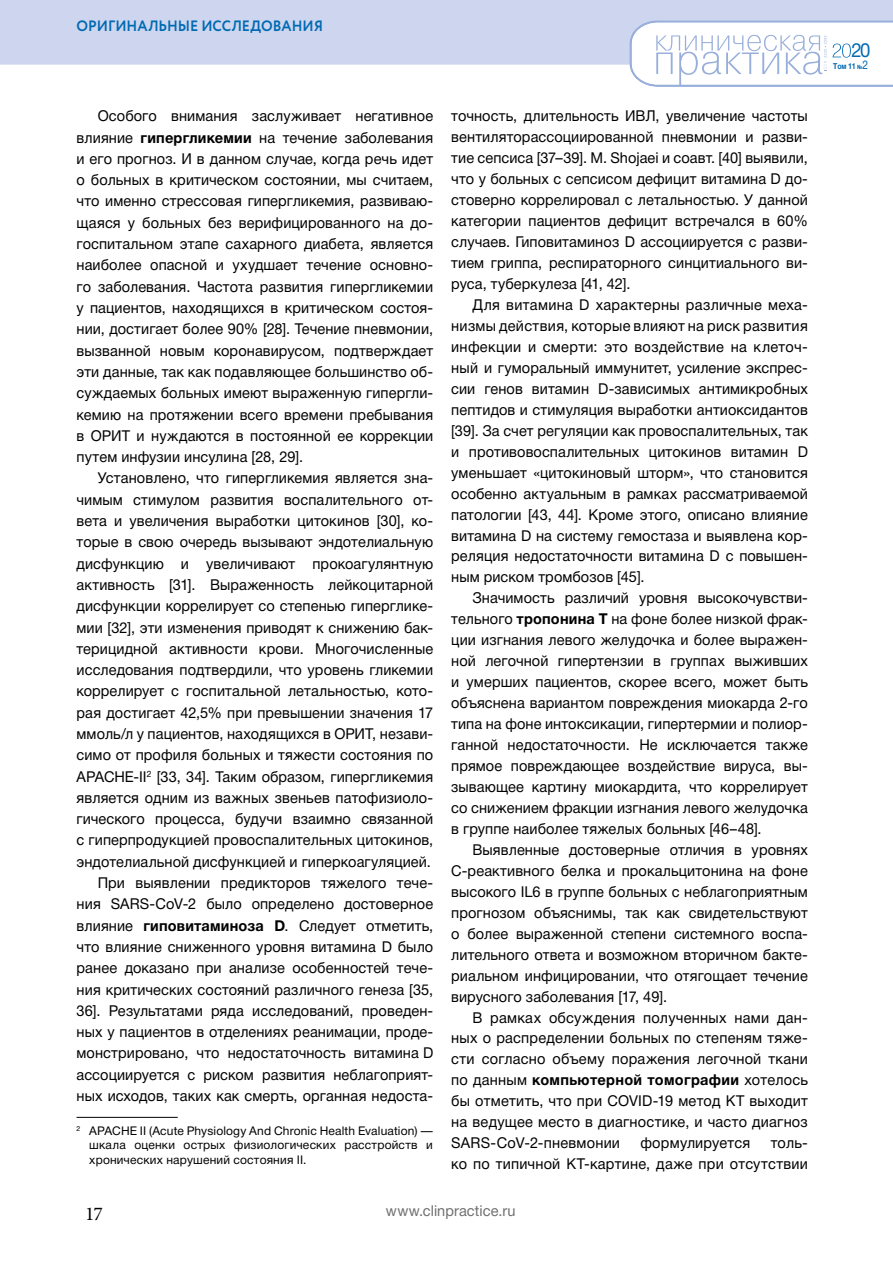
<style>
.page{position:relative;width:893px;height:1263px;background:#fff}
.page>*{position:absolute;margin:0;border:0;box-sizing:border-box;transform-origin:0 0}
.t1{font:19.5px "Minion Pro";color:#000}
.t2{font:19.5px "Helvetica Neue Cyr";color:#016ab3;scale:.95 1}
.t3{font:15px/21px "Helvetica Neue Cyr";letter-spacing:.005em;color:#000;text-align:justify}
.t4{font:700 15px "Circe";letter-spacing:-.005em;color:#016ab3;scale:.95 1}
.t5{font:15px "Helvetica Neue Cyr";letter-spacing:.005em;color:#706f6f}
.t6{font:12px/14.4px "Helvetica Neue Cyr";letter-spacing:.015em;color:#000;text-align:justify}
.t7{font:700 8.25px "Helvetica Neue Cyr";color:#016ab3;scale:.85 1}
.s1{font-weight:700}
.s2{font-size:6px}
.s3{font-weight:400;font-size:12px}
</style>
<div class="page">
<hr style="left:77px;top:1117px;width:101px;height:1px;background:#000">
<div style="left:0;top:0;width:893px;height:65px;background:#cdd6ee"></div>
<svg style="left:629px;top:20px;width:264px;height:67px"></svg>
<p class="t4" style="left:77px;top:16px;width:261px">ОРИГИНАЛЬНЫЕ ИССЛЕДОВАНИЯ</p>
<p class="t3" style="left:77px;top:105px;width:358px;text-indent:21px">Особого внимания заслуживает негативное влияние <span class="s1">гипергликемии</span> на течение заболевания и его прогноз. И в данном случае, когда речь идет о больных в критическом состоянии, мы считаем, что именно стрессовая гипергликемия, развиваю&shy;щаяся у больных без верифицированного на до&shy;госпитальном этапе сахарного диабета, является наиболее опасной и ухудшает течение основно&shy;го заболевания. Частота развития гипергликемии у пациентов, находящихся в критическом состоя&shy;нии, достигает более 90% [28]. Течение пневмонии, вызванной новым коронавирусом, подтверждает эти данные, так как подавляющее большинство об&shy;суждаемых больных имеют выраженную гипергли&shy;кемию на протяжении всего времени пребывания в ОРИТ и нуждаются в постоянной ее коррекции путем инфузии инсулина [28, 29].</p>
<p class="t3" style="left:77px;top:468px;width:358px;text-align:right">Установлено, что гипергликемия является зна&shy;чимым стимулом развития воспалительного от&shy;вета и увеличения выработки цитокинов [30], ко&shy;торые в свою очередь вызывают эндотелиальную дисфункцию и увеличивают прокоагулянтную активность [31]. Выраженность лейкоцитарной дисфункции коррелирует со степенью гиперглике&shy;мии [32], эти изменения приводят к снижению бак&shy;терицидной активности крови. Многочисленные исследования подтвердили, что уровень гликемии коррелирует с госпитальной летальностью, кото&shy;рая достигает 42,5% при превышении значения 17 ммоль/л у пациентов, находящихся в ОРИТ, незави&shy;симо от профиля больных и тяжести состояния по АРАСНЕ-II<sup>2</sup> [33, 34]. Таким образом, гипергликемия является одним из важных звеньев патофизиоло&shy;гического процесса, будучи взаимно связанной с гиперпродукцией провоспалительных цитокинов, эндотелиальной дисфункцией и гиперкоагуляцией.<br>При выявлении предикторов тяжелого тече&shy;ния SARS-CоV-2 было определено достоверное влияние <span class="s1">гиповитаминоза D</span>. Следует отметить, что влияние сниженного уровня витамина D было ранее доказано при анализе особенностей тече&shy;ния критических состояний различного генеза [35, 36]. Результатами ряда исследований , проведен&shy;ных у пациентов в отделениях реанимации, проде&shy;монстрировано, что недостаточность витамина D ассоциируется с риском развития неблагоприят&shy;ных исходов, таких как смерть, органная недоста-</p>
<p class="t3" style="left:451px;top:106px;width:358px">точность, длительность ИВЛ, увеличение частоты вентиляторассоциированной пневмонии и разви&shy;тие сепсиса [37–39]. M. Shojaei и соавт. [40] выявили, что у больных с сепсисом дефицит витамина D до&shy;стоверно коррелировал с летальностью. У данной категории пациентов дефицит встречался в 60% случаев. Гиповитаминоз D ассоциируется с разви&shy;тием гриппа, респираторного синцитиального ви&shy;руса, туберкулеза [41, 42].</p>
<p class="t3" style="left:451px;top:294px;width:358px;text-indent:21px">Для витамина D характерны различные меха&shy;низмы действия, которые влияют на риск развития инфекции и смерти: это воздействие на клеточ&shy;ный и гуморальный иммунитет, усиление экспрес&shy;сии генов витамин D-зависимых антимикробных пептидов и стимуляция выработки антиоксидантов [39]. За счет регуляции как провоспалительных, так и противовоспалительных цитокинов витамин D уменьшает «цитокиновый шторм», что становится особенно актуальным в рамках рассматриваемой патологии [43, 44]. Кроме этого, описано влияние витамина D на систему гемостаза и выявлена кор&shy;реляция недостаточности витамина D с повышен&shy;ным риском тромбозов [45].</p>
<p class="t3" style="left:451px;top:588px;width:358px;text-indent:21px">Значимость различий уровня высокочувстви&shy;тельного <span class="s1">тропонина Т</span> на фоне более низкой фрак&shy;ции изгнания левого желудочка и более выражен&shy;ной легочной гипертензии в группах выживших и умерших пациентов, скорее всего, может быть объяснена вариантом повреждения миокарда 2-го типа на фоне интоксикации, гипертермии и полиор&shy;ганной недостаточности. Не исключается также прямое повреждающее воздействие вируса, вы&shy;зывающее картину миокардита, что коррелирует со снижением фракции изгнания левого желудочка в группе наиболее тяжелых больных [46–48].</p>
<p class="t3" style="left:451px;top:839px;width:358px;text-indent:21px">Выявленные достоверные отличия в уровнях С-реактивного белка и прокальцитонина на фоне высокого IL6 в группе больных с неблагоприятным прогнозом объяснимы, так как свидетельствуют о более выраженной степени системного воспа&shy;лительного ответа и возможном вторичном бакте&shy;риальном инфицировании, что отягощает течение вирусного заболевания [17, 49].</p>
<p class="t3" style="left:451px;top:1007px;width:358px;text-indent:21px">В рамках обсуждения полученных нами дан&shy;ных о распределении больных по степеням тяже&shy;сти согласно объему поражения легочной ткани по данным <span class="s1">компьютерной томографии</span> хотелось бы отметить, что при COVID-19 метод КТ выходит на ведущее место в диагностике, и часто диагноз SARS-CоV-2-пневмонии</p>
<p class="t6" style="left:89px;top:1123px;width:345px;text-indent:-13px"><sup>2</sup> APACHE II (Acute Physiology And Chronic Health Evaluation) — шкала оценки острых физиологических расстройств и хронических нарушений состояния II.</p>
<p class="t5" style="left:386px;top:1203px;width:131px">www.clinpractice.ru</p>
<p class="t3" style="left:640px;top:1132px;width:111px">формулируется</p>
<p class="t3" style="left:451px;top:1132px;width:358px;text-align:right">толь-<br>ко по типичной КТ-картине, даже при отсутствии</p>
<h1 class="t1" style="left:85px;top:1200px;width:19px">17</h1>
<h1 class="t2" style="left:851px;top:40px;width:22px">20</h1>
<p class="t7" style="left:833px;top:61px;width:43px">Том 11 <span class="s2">№</span><span class="s3">2</span></p>
</div>
